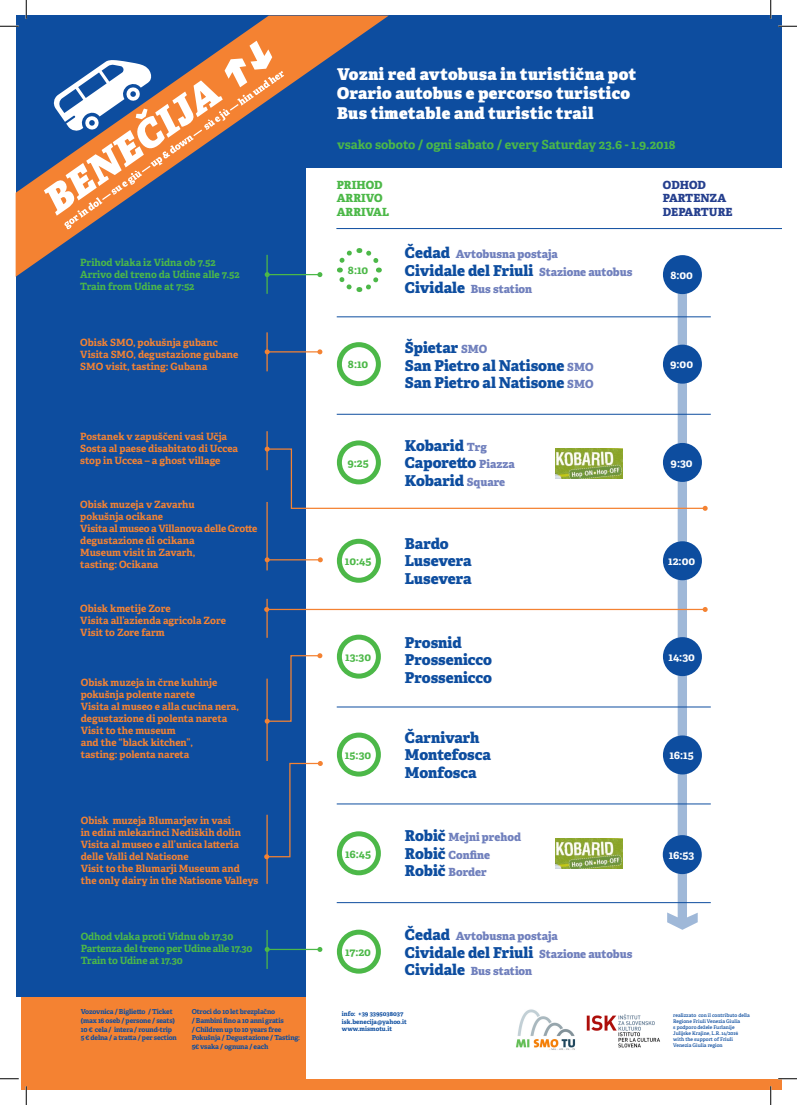
<style>
.page{position:relative;width:797px;height:1105px;background:#fff}
.page>*{position:absolute;margin:0;border:0;box-sizing:border-box;transform-origin:0 0}
.t1{font:800 16.25px "Adelle";letter-spacing:.025em;color:#fff}
.t2{font:800 15px "Adelle";letter-spacing:-.005em;color:#0d4d9f}
.t3{font:700 12.5px "Adelle";letter-spacing:-.005em;color:#4cb848}
.t4{font:800 11.25px "Adelle";letter-spacing:-.005em;color:#7080bd}
.t5{font:700 11.25px "Adelle";color:#4cb848}
.t6{font:700 11.25px "Adelle";color:#fff}
.t7{font:800 11.25px "Adelle";color:#253f8e}
.t8{font:800 11.25px "Adelle";color:#4cb848}
.t9{font:700 10px "Adelle";color:#f48232}
.t10{font:700 10px "Adelle";letter-spacing:-.01em;color:#4cb848}
.t11{font:700 10px "Adelle";letter-spacing:-.02em;color:#f48232}
.t12{font:700 6.88px "Adelle";letter-spacing:-.02em;color:#0d4d9f}
.t13{font:700 6.25px "Adelle";color:#0d4d9f}
.t14{font:600 5px/6px "Adelle";color:#0d4d9f}
.s1{font-size:15px;color:#0d4d9f}
.s2{font-size:11.25px;color:#7080bd}
</style>
<div class="page">
<div style="left:21px;top:997px;width:760px;height:92px;background:#f48232"></div>
<div style="left:16px;top:16px;width:765px;height:981px;background:#0d4d9f"></div>
<div style="left:306px;top:168px;width:475px;height:911px;background:#fff"></div>
<div style="left:337px;top:930px;width:44px;height:44px;border:5px solid #4cb848;border-radius:50%"></div>
<hr style="left:337px;top:316px;width:373px;height:1px;background:#0d4d9f">
<hr style="left:336px;top:228px;width:445px;height:1px;background:#0d4d9f">
<hr style="left:337px;top:414px;width:373px;height:1px;background:#0d4d9f">
<hr style="left:337px;top:707px;width:373px;height:1px;background:#0d4d9f">
<hr style="left:337px;top:804px;width:373px;height:1px;background:#0d4d9f">
<hr style="left:337px;top:902px;width:373px;height:1px;background:#0d4d9f">
<hr style="left:267px;top:949px;width:53px;height:1px;background:#4cb848">
<svg style="left:317px;top:947px;width:5px;height:5px"></svg>
<svg style="left:264px;top:255px;width:443px;height:675px"></svg>
<svg style="left:16px;top:16px;width:373px;height:261px"></svg>
<svg style="left:44px;top:41px;width:240px;height:188px"></svg>
<hr style="left:266px;top:255px;width:2px;height:39px;background:#4fb848">
<hr style="left:266px;top:332px;width:2px;height:39px;background:#f48232">
<hr style="left:266px;top:431px;width:2px;height:39px;background:#f48232">
<hr style="left:266px;top:599px;width:2px;height:39px;background:#f48232">
<hr style="left:266px;top:930px;width:2px;height:39px;background:#4fb848">
<hr style="left:266px;top:679px;width:2px;height:82px;background:#f48232">
<hr style="left:266px;top:815px;width:2px;height:69px;background:#f48232">
<hr style="left:266px;top:502px;width:2px;height:68px;background:#f48232">
<img style="left:516px;top:1009px;width:60px;height:41px">
<img style="left:586px;top:1014px;width:74px;height:34px">
<svg style="left:0;top:25px;width:19px;height:2px"></svg>
<svg style="left:778px;top:25px;width:19px;height:2px"></svg>
<svg style="left:0;top:1078px;width:19px;height:1px"></svg>
<svg style="left:778px;top:1078px;width:19px;height:1px"></svg>
<svg style="left:25px;top:0;width:2px;height:19px"></svg>
<svg style="left:25px;top:1086px;width:2px;height:19px"></svg>
<svg style="left:770px;top:0;width:1px;height:19px"></svg>
<svg style="left:770px;top:1086px;width:1px;height:19px"></svg>
<p class="t10" style="left:80px;top:256px;width:137px">Prihod vlaka iz Vidna ob 7.52</p>
<p class="t10" style="left:80px;top:268px;width:161px">Arrivo del treno da Udine alle 7.52</p>
<p class="t10" style="left:80px;top:280px;width:116px">Train from Udine at 7:52</p>
<p class="t9" style="left:80px;top:336px;width:139px">Obisk SMO, pokušnja gubanc</p>
<p class="t9" style="left:80px;top:348px;width:160px">Visita SMO, degustazione gubane</p>
<p class="t9" style="left:80px;top:360px;width:128px">SMO visit, tasting: Gubana</p>
<p class="t9" style="left:80px;top:430px;width:148px">Postanek v zapuščeni vasi Učja</p>
<p class="t9" style="left:80px;top:442px;width:159px">Sosta al paese disabitato di Uccea</p>
<p class="t9" style="left:80px;top:454px;width:142px">stop in Uccea – a ghost village</p>
<p class="t9" style="left:80px;top:498px;width:116px">Obisk muzeja v Zavarhu</p>
<p class="t9" style="left:80px;top:510px;width:84px">pokušnja ocikane</p>
<p class="t11" style="left:80px;top:522px;width:178px">Visita al museo a Villanova delle Grotte</p>
<p class="t9" style="left:80px;top:534px;width:116px">degustazione di ocikana</p>
<p class="t9" style="left:80px;top:546px;width:116px">Museum visit in Zavarh,</p>
<p class="t9" style="left:80px;top:558px;width:80px">tasting: Ocikana</p>
<p class="t9" style="left:80px;top:602px;width:92px">Obisk kmetije Zore</p>
<p class="t9" style="left:80px;top:614px;width:147px">Visita all’azienda agricola Zore</p>
<p class="t9" style="left:80px;top:626px;width:86px">Visit to Zore farm</p>
<p class="t9" style="left:81px;top:676px;width:138px">Obisk muzeja in črne kuhinje</p>
<p class="t9" style="left:81px;top:688px;width:116px">pokušnja polente narete</p>
<p class="t9" style="left:81px;top:700px;width:160px">Visita al museo e alla cucina nera,</p>
<p class="t9" style="left:81px;top:712px;width:148px">degustazione di polenta nareta</p>
<p class="t9" style="left:81px;top:724px;width:96px">Visit to the museum</p>
<p class="t9" style="left:81px;top:736px;width:114px">and the “black kitchen”,</p>
<p class="t9" style="left:81px;top:748px;width:110px">tasting: polenta nareta</p>
<p class="t9" style="left:81px;top:814px;width:152px">Obisk muzeja Blumarjev in vasi</p>
<p class="t9" style="left:81px;top:826px;width:162px">in edini mlekarinci Nediških dolin</p>
<p class="t9" style="left:81px;top:838px;width:160px">Visita al museo e all’unica latteria</p>
<p class="t9" style="left:81px;top:850px;width:109px">delle Valli del Natisone</p>
<p class="t9" style="left:81px;top:862px;width:160px">Visit to the Blumarji Museum and</p>
<p class="t9" style="left:81px;top:874px;width:179px">the only dairy in the Natisone Valleys</p>
<p class="t10" style="left:81px;top:930px;width:154px">Odhod vlaka proti Vidnu ob 17.30</p>
<p class="t10" style="left:81px;top:942px;width:173px">Partenza del treno per Udine alle 17.30</p>
<p class="t10" style="left:81px;top:954px;width:104px">Train to Udine at 17.30</p>
<p class="t12" style="left:81px;top:1007px;width:93px">Vozovnica / Biglietto / Ticket</p>
<p class="t12" style="left:81px;top:1016px;width:96px">(max 16 oseb / persone / seats)</p>
<p class="t12" style="left:81px;top:1025px;width:93px">10 € cela / intera / round-trip</p>
<p class="t12" style="left:81px;top:1033px;width:98px">5 € delna / a tratta / per section</p>
<p class="t12" style="left:192px;top:1007px;width:85px">Otroci do 10 let brezplačno</p>
<p class="t12" style="left:192px;top:1016px;width:94px">/ Bambini fino a 10 anni gratis</p>
<p class="t12" style="left:192px;top:1025px;width:91px">/ Children up to 10 years free</p>
<p class="t12" style="left:192px;top:1034px;width:110px">Pokušnja / Degustazione / Tasting:</p>
<p class="t12" style="left:192px;top:1042px;width:78px">5€ vsaka / ognuna / each</p>
<p class="t1" style="left:337px;top:63px;width:301px">Vozni red avtobusa in turistična pot</p>
<p class="t1" style="left:337px;top:83px;width:294px">Orario autobus e percorso turistico</p>
<p class="t1" style="left:337px;top:102px;width:258px">Bus timetable and turistic trail</p>
<p class="t3" style="left:337px;top:137px;width:340px">vsako soboto / ogni sabato / every Saturday 23.6 - 1.9.2018</p>
<p class="t8" style="left:337px;top:178px;width:47px">PRIHOD</p>
<p class="t8" style="left:337px;top:191px;width:47px">ARRIVO</p>
<p class="t8" style="left:337px;top:205px;width:54px">ARRIVAL</p>
<p class="t7" style="left:663px;top:178px;width:44px">ODHOD</p>
<p class="t7" style="left:663px;top:191px;width:65px">PARTENZA</p>
<p class="t7" style="left:663px;top:205px;width:71px">DEPARTURE</p>
<p class="t5" style="left:348px;top:263px;width:22px">8:10</p>
<p class="t5" style="left:348px;top:357px;width:22px">8:10</p>
<p class="t5" style="left:347px;top:455px;width:23px">9:25</p>
<p class="t5" style="left:345px;top:554px;width:28px">10:45</p>
<p class="t5" style="left:345px;top:650px;width:28px">13:30</p>
<p class="t5" style="left:345px;top:748px;width:28px">15:30</p>
<p class="t5" style="left:345px;top:846px;width:28px">16:45</p>
<p class="t5" style="left:345px;top:945px;width:27px">17:20</p>
<p class="t4" style="left:405px;top:247px;width:154px"><span class="s1">Čedad</span> Avtobusna postaja</p>
<p class="t2" style="left:405px;top:261px;width:229px">Cividale del Friuli <span class="s2">Stazione autobus</span></p>
<p class="t4" style="left:405px;top:282px;width:129px"><span class="s1">Cividale</span> Bus station</p>
<p class="t2" style="left:405px;top:338px;width:84px">Špietar <span class="s2">SMO</span></p>
<p class="t2" style="left:405px;top:356px;width:190px">San Pietro al Natisone <span class="s2">SMO</span></p>
<p class="t2" style="left:405px;top:373px;width:190px">San Pietro al Natisone <span class="s2">SMO</span></p>
<p class="t2" style="left:405px;top:436px;width:83px">Kobarid <span class="s2">Trg</span></p>
<p class="t2" style="left:405px;top:453px;width:111px">Caporetto <span class="s2">Piazza</span></p>
<p class="t2" style="left:405px;top:471px;width:102px">Kobarid <span class="s2">Square</span></p>
<p class="t2" style="left:405px;top:534px;width:45px">Bardo</p>
<p class="t2" style="left:405px;top:551px;width:68px">Lusevera</p>
<p class="t2" style="left:405px;top:569px;width:68px">Lusevera</p>
<p class="t2" style="left:405px;top:632px;width:58px">Prosnid</p>
<p class="t2" style="left:405px;top:650px;width:89px">Prossenicco</p>
<p class="t2" style="left:405px;top:667px;width:89px">Prossenicco</p>
<p class="t2" style="left:405px;top:728px;width:76px">Čarnivarh</p>
<p class="t2" style="left:405px;top:745px;width:87px">Montefosca</p>
<p class="t2" style="left:405px;top:763px;width:73px">Monfosca</p>
<p class="t4" style="left:405px;top:830px;width:118px"><span class="s1">Robič</span> Mejni prehod</p>
<p class="t4" style="left:405px;top:848px;width:87px"><span class="s1">Robič</span> Confine</p>
<p class="t4" style="left:405px;top:865px;width:83px"><span class="s1">Robič</span> Border</p>
<p class="t4" style="left:405px;top:929px;width:154px"><span class="s1">Čedad</span> Avtobusna postaja</p>
<p class="t2" style="left:405px;top:942px;width:229px">Cividale del Friuli <span class="s2">Stazione autobus</span></p>
<p class="t4" style="left:405px;top:964px;width:129px"><span class="s1">Cividale</span> Bus station</p>
<p class="t13" style="left:342px;top:1010px;width:63px">info: +39 3395038037</p>
<p class="t13" style="left:342px;top:1017px;width:66px">isk.benecija@yahoo.it</p>
<p class="t13" style="left:342px;top:1025px;width:52px">www.mismotu.it</p>
<p class="t6" style="left:670px;top:268px;width:24px">8:00</p>
<p class="t6" style="left:670px;top:357px;width:25px">9:00</p>
<p class="t6" style="left:670px;top:455px;width:24px">9:30</p>
<p class="t6" style="left:668px;top:554px;width:29px">12:00</p>
<p class="t6" style="left:668px;top:650px;width:28px">14:30</p>
<p class="t6" style="left:669px;top:748px;width:26px">16:15</p>
<p class="t6" style="left:668px;top:848px;width:27px">16:53</p>
<p class="t14" style="left:673px;top:1012px;width:78px">realizzato con il contributo della<br>Regione Friuli Venezia Giulia</p>
<p class="t14" style="left:673px;top:1024px;width:66px">s podporo dežele Furlanije<br>Julijske Krajine, L.R. 14/2016</p>
<p class="t14" style="left:673px;top:1036px;width:61px">with the support of Friuli</p>
<p class="t14" style="left:673px;top:1042px;width:51px">Venezia Giulia region</p>
</div>
